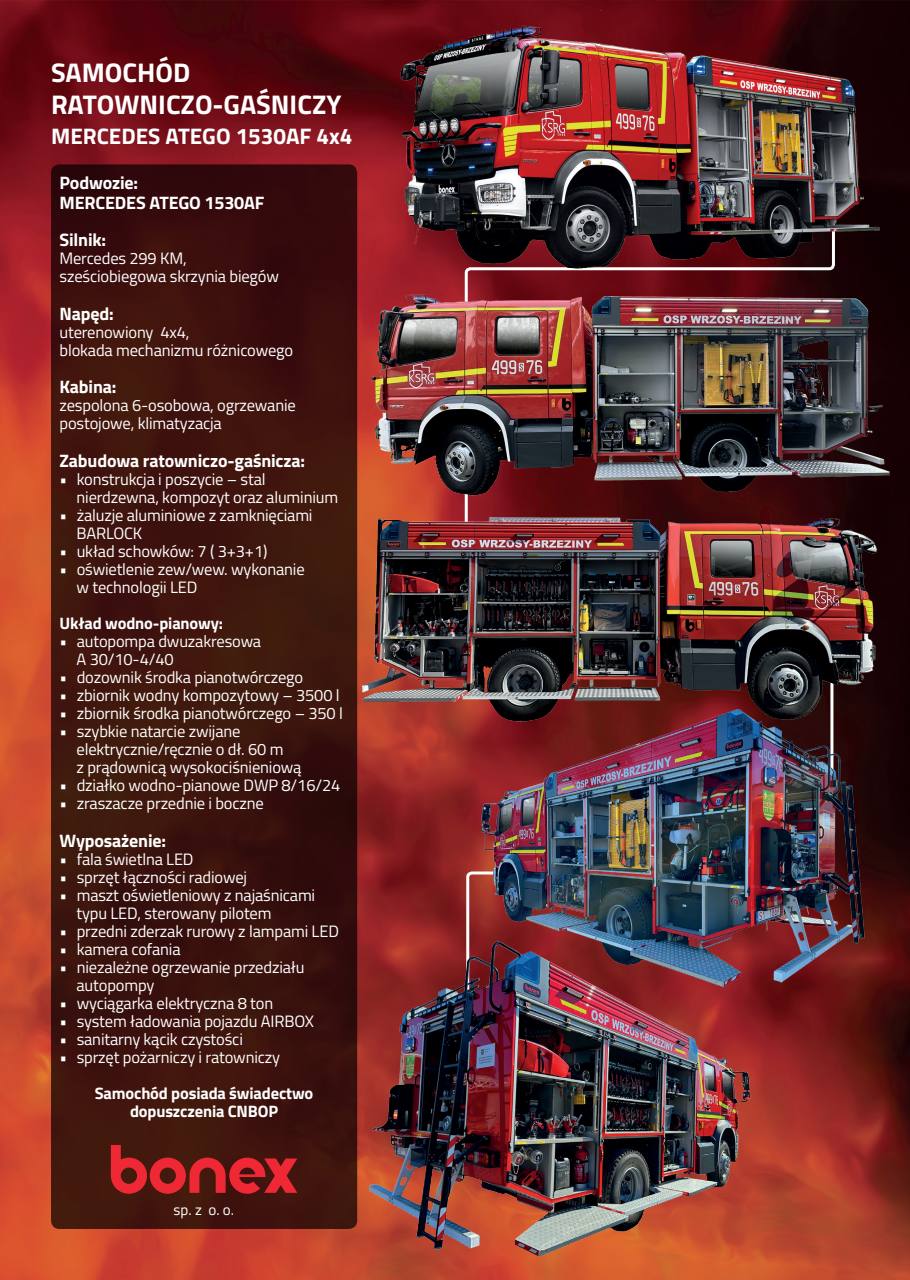
<style>
.page{position:relative;width:910px;height:1280px;background:#fff}
.page>*{position:absolute;margin:0;border:0;box-sizing:border-box;transform-origin:0 0}
.t1{font:700 27px/32.4px "Titillium Web";color:#fff}
.t2{font:700 22.5px "Titillium Web";color:#fff}
.t3{font:700 18px/19.5px "Titillium Web";letter-spacing:-.01em;color:#fff}
.t4{font:16.5px/18px "Titillium Web";letter-spacing:-.01em;color:#fff}
.t5{font:700 16.5px/18px "Titillium Web";letter-spacing:-.01em;color:#fff;text-align:center}
.t6{font:15px "Titillium Web";color:#fff}
</style>
<div class="page">
<img style="left:0;top:0;width:910px;height:1280px">
<div style="left:51px;top:164px;width:306px;height:1065px;background:linear-gradient(to right,#3f150d,#39110d);border-radius:9px"></div>
<svg style="left:111px;top:1145px;width:186px;height:49px;background:#8e1e1e"></svg>
<svg style="left:463px;top:276px;width:373px;height:885px;background:#841f1f"></svg>
<img style="left:367px;top:292px;width:522px;height:208px">
<img style="left:362px;top:497px;width:524px;height:231px">
<img style="left:473px;top:699px;width:402px;height:294px">
<img style="left:359px;top:935px;width:398px;height:333px">
<img style="left:384px;top:11px;width:505px;height:265px">
<h1 class="t1" style="left:51px;top:55px;width:292px">SAMOCHÓD<br>RATOWNICZO-GAŚNICZY</h1>
<h2 class="t2" style="left:51px;top:119px;width:303px">MERCEDES ATEGO 1530AF 4x4</h2>
<p class="t3" style="left:60px;top:172px;width:206px">Podwozie:<br>MERCEDES ATEGO 1530AF</p>
<p class="t3" style="left:60px;top:229px;width:48px">Silnik:</p>
<p class="t4" style="left:60px;top:249px;width:221px">Mercedes 299 KM, sześciobiegowa skrzynia biegów</p>
<p class="t3" style="left:60px;top:303px;width:56px">Napęd:</p>
<p class="t4" style="left:60px;top:322px;width:235px">uterenowiony 4x4,<br>blokada mechanizmu różnicowego</p>
<p class="t3" style="left:60px;top:376px;width:58px">Kabina:</p>
<p class="t4" style="left:60px;top:396px;width:238px">zespolona 6-osobowa, ogrzewanie postojowe, klimatyzacja</p>
<p class="t3" style="left:60px;top:450px;width:247px">Zabudowa ratowniczo-gaśnicza:</p>
<p class="t4" style="left:77px;top:469px;width:263px;text-indent:-17px">• konstrukcja i poszycie – stal nierdzewna, kompozyt oraz aluminium</p>
<p class="t4" style="left:77px;top:505px;width:238px;text-indent:-17px">• żaluzje aluminiowe z zamknięciami<br>BARLOCK</p>
<p class="t4" style="left:60px;top:541px;width:209px">• układ schowków: 7 ( 3+3+1)</p>
<p class="t4" style="left:77px;top:559px;width:230px;text-indent:-17px">• oświetlenie zew/wew. wykonanie w technologii LED</p>
<p class="t5" style="left:60px;top:613px;width:165px">Układ wodno-pianowy:</p>
<p class="t4" style="left:77px;top:631px;width:186px;text-indent:-17px">• autopompa dwuzakresowa<br>A 30/10-4/40</p>
<p class="t4" style="left:60px;top:667px;width:245px">• dozownik środka pianotwórczego</p>
<p class="t4" style="left:60px;top:685px;width:282px">• zbiornik wodny kompozytowy – 3500 l</p>
<p class="t4" style="left:60px;top:703px;width:285px">• zbiornik środka pianotwórczego – 350 l</p>
<p class="t4" style="left:77px;top:721px;width:226px;text-indent:-17px">• szybkie natarcie zwijane elektrycznie/ręcznie o dł. 60 m<br>z prądownicą wysokociśnieniową</p>
<p class="t4" style="left:60px;top:775px;width:282px">• działko wodno-pianowe DWP 8/16/24</p>
<p class="t4" style="left:60px;top:793px;width:206px">• zraszacze przednie i boczne</p>
<p class="t3" style="left:60px;top:829px;width:108px">Wyposażenie:</p>
<p class="t4" style="left:60px;top:849px;width:136px">• fala świetlna LED</p>
<p class="t4" style="left:60px;top:867px;width:189px">• sprzęt łączności radiowej</p>
<p class="t4" style="left:77px;top:885px;width:240px;text-indent:-17px">• maszt oświetleniowy z najaśnicami typu LED, sterowany pilotem</p>
<p class="t4" style="left:60px;top:921px;width:281px">• przedni zderzak rurowy z lampami LED</p>
<p class="t4" style="left:60px;top:939px;width:123px">• kamera cofania</p>
<p class="t4" style="left:77px;top:957px;width:230px;text-indent:-17px">• niezależne ogrzewanie przedziału autopompy</p>
<p class="t4" style="left:60px;top:993px;width:215px">• wyciągarka elektryczna 8 ton</p>
<p class="t4" style="left:60px;top:1011px;width:256px">• system ładowania pojazdu AIRBOX</p>
<p class="t4" style="left:60px;top:1029px;width:185px">• sanitarny kącik czystości</p>
<p class="t4" style="left:60px;top:1047px;width:222px">• sprzęt pożarniczy i ratowniczy</p>
<p class="t5" style="left:95px;top:1083px;width:220px">Samochód posiada świadectwo dopuszczenia CNBOP</p>
<p class="t6" style="left:174px;top:1198px;width:62px">sp. z o. o.</p>
</div>
